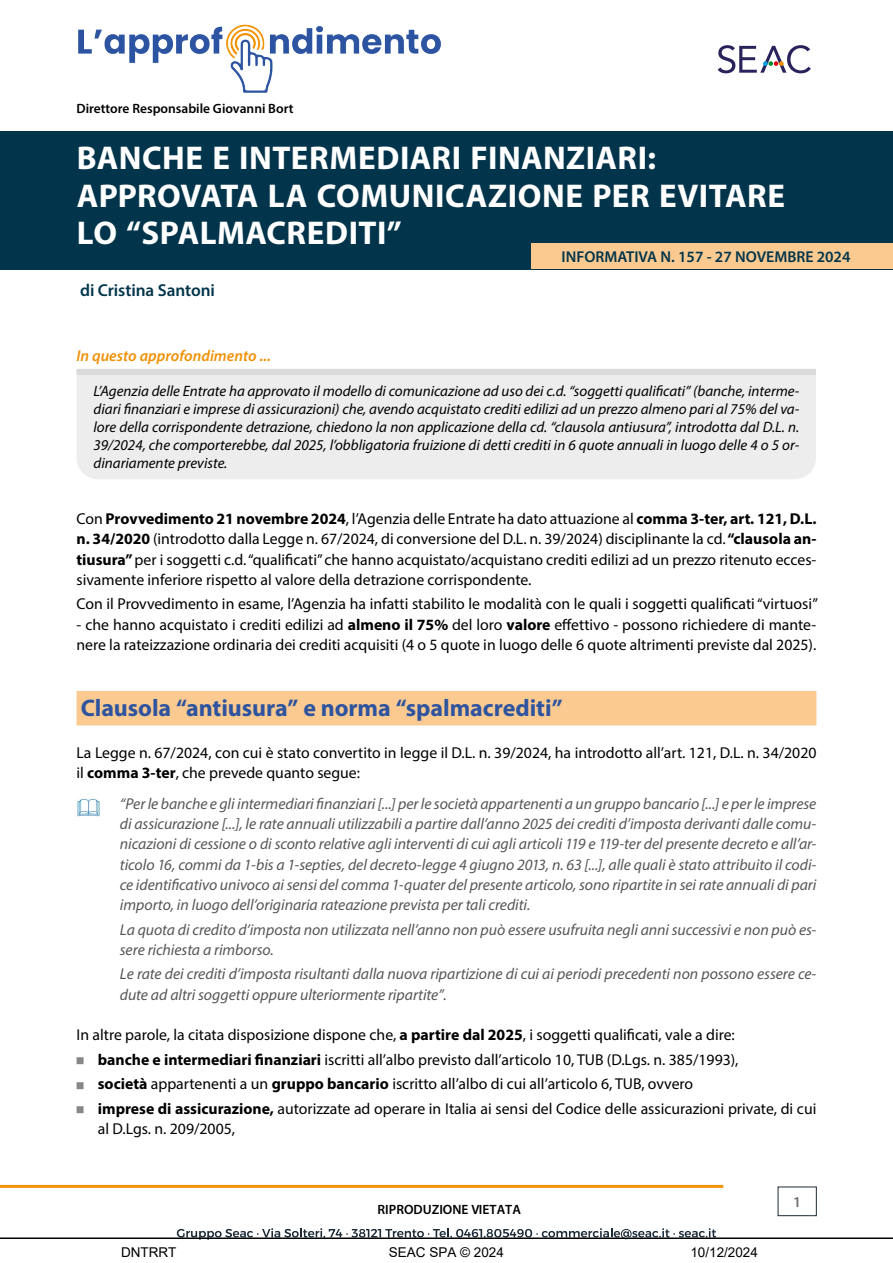
<style>
.page{position:relative;width:893px;height:1263px;background:#fff}
.page>*{position:absolute;margin:0;border:0;box-sizing:border-box;transform-origin:0 0}
.t1{font:700 33px/37.5px "Myriad Pro";letter-spacing:.015em;color:#fff}
.t2{font:700 24px "Myriad Pro";letter-spacing:-.005em;color:#2e54a0}
.t3{font:600 17.25px "Myriad Pro";letter-spacing:-.005em;color:#02354b}
.t4{font:15.75px/20.2px "Myriad Pro";color:#000}
.t5{font:italic 15.75px/20.2px "Myriad Pro";letter-spacing:-.005em;color:#575756}
.t6{font:600 15.75px "Myriad Pro";color:#02354b}
.t7{font:italic 600 15.75px "Myriad Pro";color:#f09108}
.t8{font:italic 15px/18px "Myriad Pro";color:#000;text-align:justify}
.t9{font:600 15px "Myriad Pro";color:#706f6f}
.t10{font:600 13.5px "Myriad Pro";color:#000}
.t11{font:13.5px "Arial";color:#000}
.s1{font-weight:700}
</style>
<div class="page">
<div style="left:778px;top:1186px;width:39px;height:30px;border:1px solid #1c2b38"></div>
<div style="left:77px;top:375px;width:739px;height:104px;background:#ededed"></div>
<div style="left:77px;top:369px;width:739px;height:6px;background:#dadada"></div>
<div style="left:0;top:132px;width:893px;height:138px;background:#02354b"></div>
<img style="left:78px;top:24px;width:363px;height:69px">
<svg style="left:718px;top:45px;width:93px;height:28px"></svg>
<svg style="left:177px;top:1228px;width:539px;height:12px"></svg>
<hr style="left:0;top:1185px;width:723px;height:3px;background:#f0920a">
<div style="left:77px;top:691px;width:739px;height:34px;background:#faca90"></div>
<img style="left:77px;top:799px;width:23px;height:17px">
<div style="left:532px;top:243px;width:361px;height:26px;background:#faca90"></div>
<hr style="left:0;top:1237px;width:893px;height:2px;background:#000">
<p class="t10" style="left:77px;top:100px;width:219px">Direttore Responsabile Giovanni Bort</p>
<h1 class="t1" style="left:77px;top:138px;width:710px">BANCHE E INTERMEDIARI FINANZIARI:<br>APPROVATA LA COMUNICAZIONE PER EVITARE<br>LO “SPALMACREDITI”</h1>
<p class="t6" style="left:562px;top:247px;width:290px">INFORMATIVA N. 157 - 27 NOVEMBRE 2024</p>
<p class="t3" style="left:80px;top:279px;width:136px">di Cristina Santoni</p>
<p class="t7" style="left:77px;top:345px;width:196px">In questo approfondimento ...</p>
<p class="t8" style="left:94px;top:382px;width:707px">L’Agenzia delle Entrate ha approvato il modello di comunicazione ad uso dei c.d. “soggetti qualificati” (banche, interme&shy;diari finanziari e imprese di assicurazioni) che, avendo acquistato crediti edilizi ad un prezzo almeno pari al 75% del va&shy;lore della corrispondente detrazione, chiedono la non applicazione della cd. “clausola antiusura”, introdotta dal D.L. n.<br>39/2024, che comporterebbe, dal 2025, l’obbligatoria fruizione di detti crediti in 6 quote annuali in luogo delle 4 o 5 or&shy;dinariamente previste.</p>
<p class="t4" style="left:77px;top:508px;width:741px;text-align:justify">Con <span class="s1">Provvedimento 21 novembre 2024</span>, l’Agenzia delle Entrate ha dato attuazione al <span class="s1">comma 3-ter, art. 121, D.L. n. 34/2020</span> (introdotto dalla Legge n. 67/2024, di conversione del D.L. n. 39/2024) disciplinante la cd. <span class="s1">“clausola an&shy;tiusura”</span> per i soggetti c.d. “qualificati” che hanno acquistato/acquistano crediti edilizi ad un prezzo ritenuto ecces&shy;sivamente inferiore rispetto al valore della detrazione corrispondente.</p>
<p class="t4" style="left:77px;top:594px;width:743px">Con il Provvedimento in esame, l’Agenzia ha infatti stabilito le modalità con le quali i soggetti qualificati “virtuosi”</p>
<p class="t4" style="left:77px;top:614px;width:741px">- che hanno acquistato i crediti edilizi ad <span class="s1">almeno il 75%</span> del loro <span class="s1">valore</span> effettivo - possono richiedere di mante&shy;nere la rateizzazione ordinaria dei crediti acquisiti (4 o 5 quote in luogo delle 6 quote altrimenti previste dal 2025).</p>
<h2 class="t2" style="left:81px;top:693px;width:484px">Clausola “antiusura” e norma “spalmacrediti”</h2>
<p class="t4" style="left:77px;top:742px;width:741px">La Legge n. 67/2024, con cui è stato convertito in legge il D.L. n. 39/2024, ha introdotto all’art. 121, D.L. n. 34/2020 il <span class="s1">comma 3-ter</span>, che prevede quanto segue:</p>
<p class="t5" style="left:120px;top:793px;width:698px;text-align:justify">“Per le banche e gli intermediari finanziari [...] per le società appartenenti a un gruppo bancario [...] e per le imprese di assicurazione [...], le rate annuali utilizzabili a partire dall’anno 2025 dei crediti d’imposta derivanti dalle comu&shy;nicazioni di cessione o di sconto relative agli interventi di cui agli articoli 119 e 119-ter del presente decreto e all’ar&shy;ticolo 16, commi da 1-bis a 1-septies, del decreto-legge 4 giugno 2013, n. 63 [...], alle quali è stato attribuito il codi&shy;ce identificativo univoco ai sensi del comma 1-quater del presente articolo, sono ripartite in sei rate annuali di pari importo, in luogo dell’originaria rateazione prevista per tali crediti.</p>
<p class="t5" style="left:120px;top:919px;width:698px">La quota di credito d’imposta non utilizzata nell’anno non può essere usufruita negli anni successivi e non può es&shy;sere richiesta a rimborso.</p>
<p class="t5" style="left:120px;top:964px;width:698px">Le rate dei crediti d’imposta risultanti dalla nuova ripartizione di cui ai periodi precedenti non possono essere ce&shy;dute ad altri soggetti oppure ulteriormente ripartite”.</p>
<p class="t4" style="left:98px;top:1022px;width:720px;line-height:24.5px;text-indent:-21px">In altre parole, la citata disposizione dispone che, <span class="s1">a partire dal 2025</span>, i soggetti qualificati, vale a dire:<br><span class="s1">banche e intermediari finanziari</span> iscritti all’albo previsto dall’articolo 10, TUB (D.Lgs. n. 385/1993),<br><span class="s1">società</span> appartenenti a un <span class="s1">gruppo bancario</span> iscritto all’albo di cui all’articolo 6, TUB, ovvero<br><span class="s1">imprese di assicurazione,</span> autorizzate ad operare in Italia ai sensi del Codice delle assicurazioni private, di cui</p>
<p class="t4" style="left:98px;top:1118px;width:139px">al D.Lgs. n. 209/2005,</p>
<p class="t10" style="left:378px;top:1201px;width:145px">RIPRODUZIONE VIETATA</p>
<p class="t11" style="left:121px;top:1245px;width:57px">DNTRRT</p>
<p class="t11" style="left:389px;top:1245px;width:116px">SEAC SPA © 2024</p>
<p class="t11" style="left:690px;top:1245px;width:69px">10/12/2024</p>
<p class="t9" style="left:793px;top:1192px;width:10px">1</p>
</div>
